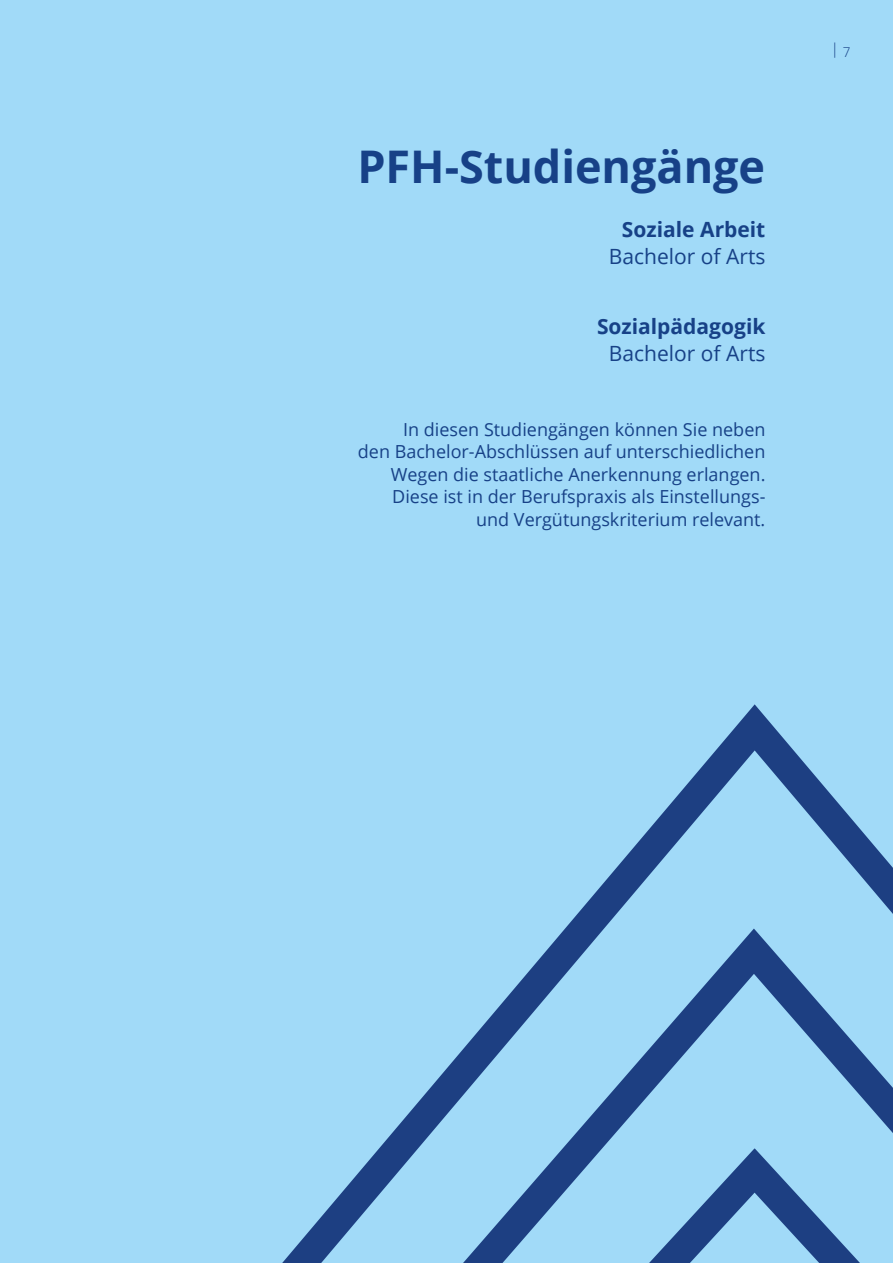
<style>
.page{position:relative;width:893px;height:1263px;background:#a1daf8}
.page>*{position:absolute;margin:0;border:0;box-sizing:border-box;transform-origin:0 0}
.t1{font:700 45px "Open Sans";color:#174187}
.t2{font:700 21px "Open Sans";color:#174187}
.t3{font:21px "Open Sans";color:#174187}
.t4{font:18px/22.5px "Open Sans";color:#174187;text-align:right}
.t5{font:300 15px "Open Sans";color:#174187}
</style>
<div class="page">
<svg style="left:282px;top:704px;width:611px;height:559px"></svg>
<h1 class="t1" style="left:357px;top:135px;width:409px">PFH-Studiengänge</h1>
<p class="t2" style="left:622px;top:215px;width:145px">Soziale Arbeit</p>
<p class="t3" style="left:609px;top:242px;width:158px">Bachelor of Arts</p>
<p class="t2" style="left:597px;top:311px;width:170px">Sozialpädagogik</p>
<p class="t3" style="left:609px;top:339px;width:158px">Bachelor of Arts</p>
<p class="t4" style="left:358px;top:417px;width:409px">In diesen Studiengängen können Sie neben<br>den Bachelor-Abschlüssen auf unterschiedlichen Wegen die staatliche Anerkennung erlangen.<br>Diese ist in der Berufspraxis als Einstellungs&shy;und Vergütungskriterium relevant.</p>
<p class="t5" style="left:831px;top:38px;width:21px">| <sub>7</sub></p>
</div>
